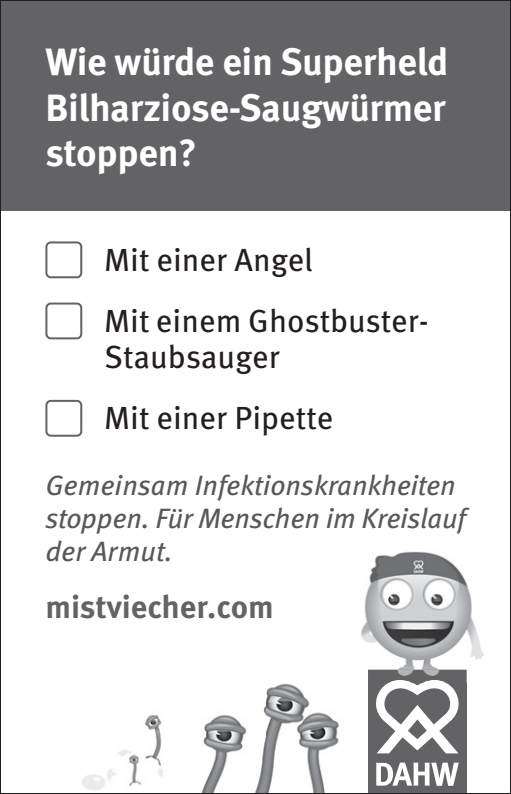
<style>
.page{position:relative;width:511px;height:794px;background:#fff}
.page>*{position:absolute;margin:0;border:0;box-sizing:border-box;transform-origin:0 0}
.t1{font:700 38px/45.6px "Meta OT";letter-spacing:-.01em;color:#fff;text-align:justify}
.t2{font:32px/61.2px "Meta OT";color:#231f20}
.t3{font:700 32px "Meta OT";color:#636366}
.t4{font:italic 28px/33.2px "Meta OT";letter-spacing:-.01em;color:#57585a}
</style>
<div class="page">
<div style="left:0;top:1px;width:510px;height:210px;background:#636366"></div>
<img style="left:82px;top:683px;width:257px;height:109px">
<img style="left:177px;top:683px;width:16px;height:109px">
<div style="left:45px;top:400px;width:37px;height:37px;border:2px solid #636366;border-radius:4px"></div>
<div style="left:45px;top:241px;width:37px;height:37px;border:2px solid #636366;border-radius:4px"></div>
<div style="left:45px;top:302px;width:37px;height:37px;border:2px solid #636366;border-radius:4px"></div>
<div style="left:368px;top:670px;width:98px;height:124px;background:#636366"></div>
<svg style="left:376px;top:682px;width:83px;height:71px"></svg>
<svg style="left:376px;top:762px;width:82px;height:24px"></svg>
<img style="left:361px;top:551px;width:123px;height:131px">
<img style="left:368px;top:670px;width:98px;height:12px">
<img style="left:389px;top:680px;width:55px;height:2px">
<h1 class="t1" style="left:45px;top:40px;width:404px">Wie würde ein Superheld Bilharziose-Saugwürmer stoppen?</h1>
<p class="t2" style="left:104px;top:230px;width:325px">Mit einer Angel<br>Mit einem Ghostbuster-</p>
<p class="t2" style="left:104px;top:327px;width:230px">Staubsauger<br>Mit einer Pipette</p>
<p class="t4" style="left:45px;top:469px;width:421px">Gemeinsam Infektionskrankheiten stoppen. Für Menschen im Kreislauf der Armut.</p>
<p class="t3" style="left:45px;top:586px;width:230px">mistviecher.com</p>
</div>
